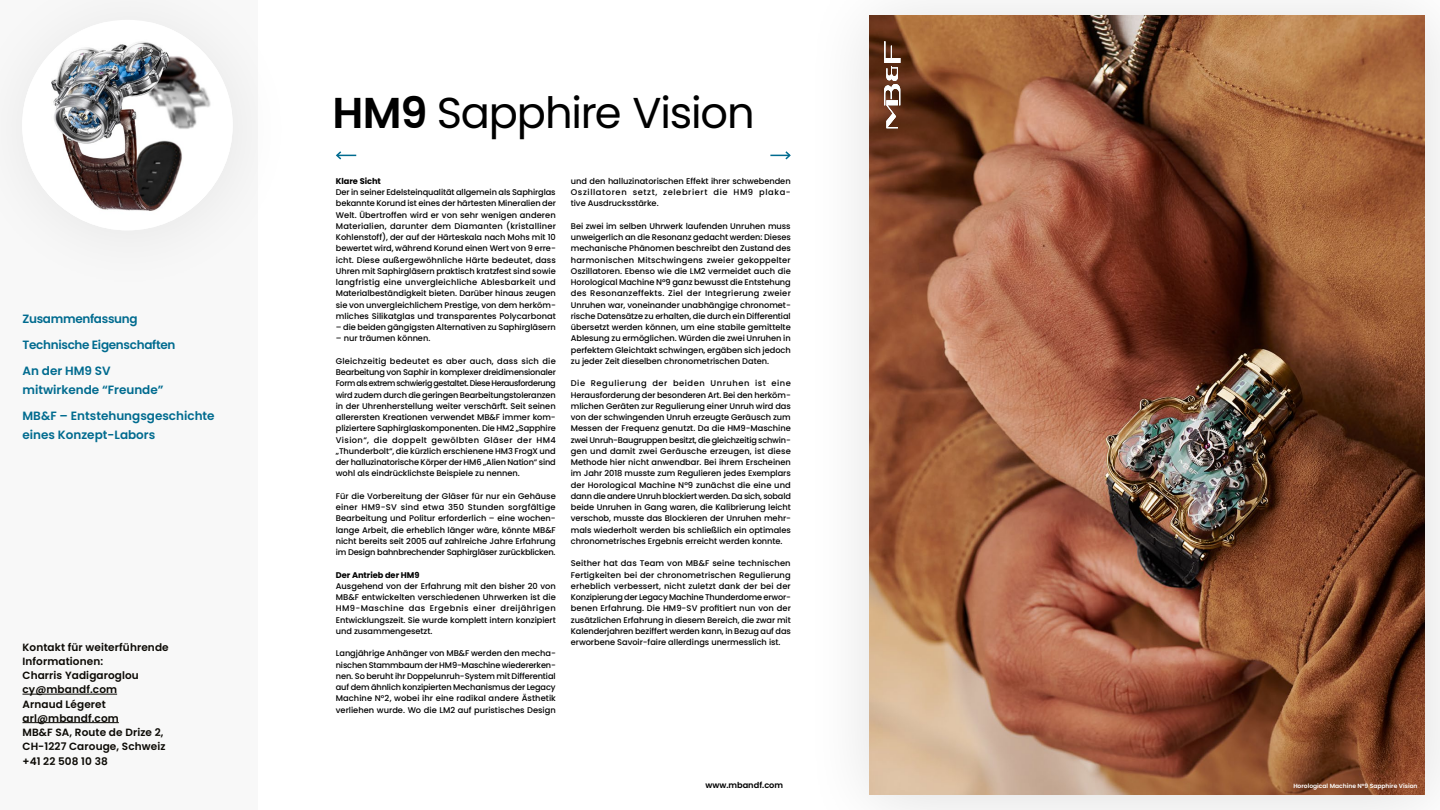
<style>
.page{position:relative;width:1440px;height:810px;background:#fff}
.page>*{position:absolute;margin:0;border:0;box-sizing:border-box;transform-origin:0 0}
.t1{font:43.2px "Poppins";letter-spacing:-.03em;color:#000}
.t2{font:600 12px/26.2px "Poppins";color:#006b8f}
.t3{font:600 12px/26.2px "Poppins";letter-spacing:-.025em;color:#006b8f}
.t4{font:600 10.5px/14.2px "Poppins";letter-spacing:.01em;color:#0b0904}
.t5{font:500 8.25px/11.2px "Poppins";letter-spacing:-.005em;color:#000;text-align:justify}
.t6{font:700 8.25px "Poppins";letter-spacing:-.005em;color:#000}
.t7{font:600 8.25px "Poppins";color:#000}
.t8{font:600 6px "Poppins";color:#fff}
.s1{font-weight:600}
</style>
<div class="page">
<div style="left:0;top:0;width:257px;height:810px;background:#f8f8f8"></div>
<div style="left:0;top:0;width:301px;height:301px;background:#f8f8f8"></div>
<img style="left:51px;top:42px;width:159px;height:169px">
<hr style="left:22px;top:694px;width:95px;height:1px;background:#0b0904">
<hr style="left:22px;top:722px;width:97px;height:1px;background:#0b0904">
<svg style="left:336px;top:151px;width:20px;height:9px"></svg>
<svg style="left:770px;top:151px;width:21px;height:9px"></svg>
<svg style="left:857px;top:5px;width:583px;height:805px;background:#97654a"></svg>
<h2 class="t3" style="left:22px;top:305px;width:154px">Zusammenfassung<br>Technische Eigenschaften<br>An der HM9 SV</h2>
<h2 class="t2" style="left:22px;top:376px;width:194px">mitwirkende “Freunde”<br>MB&amp;F – Entstehungsgeschichte</h2>
<h2 class="t2" style="left:22px;top:421px;width:134px">eines Konzept-Labors</h2>
<p class="t4" style="left:22px;top:640px;width:148px">Kontakt für weiterführende<br>Informationen:<br>Charris Yadigaroglou cy@mbandf.com<br>Arnaud Légeret arl@mbandf.com<br>MB&amp;F SA, Route de Drize 2,<br>CH-1227 Carouge, Schweiz +41 22 508 10 38</p>
<h1 class="t1" style="left:333px;top:88px;width:424px"><span class="s1">HM9</span> Sapphire Vision</h1>
<p class="t6" style="left:336px;top:176px;width:47px">Klare Sicht</p>
<p class="t5" style="left:336px;top:187px;width:222px">Der in seiner Edelsteinqualität allgemein als Saphirglas bekannte Korund ist eines der härtesten Mineralien der Welt. Übertroffen wird er von sehr wenigen anderen Materialien, darunter dem Diamanten (kristalliner Kohlenstoff), der auf der Härteskala nach Mohs mit 10 bewertet wird, während Korund einen Wert von 9 erre&shy;icht. Diese außergewöhnliche Härte bedeutet, dass Uhren mit Saphirgläsern praktisch kratzfest sind sowie langfristig eine unvergleichliche Ablesbarkeit und Materialbeständigkeit bieten. Darüber hinaus zeugen sie von unvergleichlichem Prestige, von dem herköm&shy;mliches Silikatglas und transparentes Polycarbonat</p>
<p class="t5" style="left:336px;top:322px;width:221px">– die beiden gängigsten Alternativen zu Saphirgläsern</p>
<p class="t5" style="left:336px;top:333px;width:96px">– nur träumen können.</p>
<p class="t5" style="left:336px;top:355px;width:222px">Gleichzeitig bedeutet es aber auch, dass sich die Bearbeitung von Saphir in komplexer dreidimensionaler Form als extrem schwierig gestaltet. Diese Herausforderung wird zudem durch die geringen Bearbeitungstoleranzen in der Uhrenherstellung weiter verschärft. Seit seinen allerersten Kreationen verwendet MB&amp;F immer kom&shy;pliziertere Saphirglaskomponenten. Die HM2 „Sapphire Vision“, die doppelt gewölbten Gläser der HM4 „Thunderbolt“, die kürzlich erschienene HM3 FrogX und der halluzinatorische Körper der HM6 „Alien Nation“ sind wohl als eindrücklichste Beispiele zu nennen.</p>
<p class="t5" style="left:336px;top:490px;width:222px">Für die Vorbereitung der Gläser für nur ein Gehäuse einer HM9-SV sind etwa 350 Stunden sorgfältige Bearbeitung und Politur erforderlich – eine wochen&shy;lange Arbeit, die erheblich länger wäre, könnte MB&amp;F nicht bereits seit 2005 auf zahlreiche Jahre Erfahrung im Design bahnbrechender Saphirgläser zurückblicken.</p>
<p class="t6" style="left:336px;top:570px;width:85px">Der Antrieb der HM9</p>
<p class="t5" style="left:336px;top:580px;width:222px">Ausgehend von der Erfahrung mit den bisher 20 von MB&amp;F entwickelten verschiedenen Uhrwerken ist die HM9-Maschine das Ergebnis einer dreijährigen Entwicklungszeit. Sie wurde komplett intern konzipiert und zusammengesetzt.</p>
<p class="t5" style="left:336px;top:648px;width:222px">Langjährige Anhänger von MB&amp;F werden den mecha&shy;nischen Stammbaum der HM9-Maschine wiedererken&shy;nen. So beruht ihr Doppelunruh-System mit Differential auf dem ähnlich konzipierten Mechanismus der Legacy Machine N°2, wobei ihr eine radikal andere Ästhetik verliehen wurde. Wo die LM2 auf puristisches Design</p>
<p class="t5" style="left:571px;top:175px;width:222px">und den halluzinatorischen Effekt ihrer schwebenden Oszillatoren setzt, zelebriert die HM9 plaka&shy;tive Ausdrucksstärke.</p>
<p class="t5" style="left:571px;top:220px;width:222px">Bei zwei im selben Uhrwerk laufenden Unruhen muss unweigerlich an die Resonanz gedacht werden: Dieses mechanische Phänomen beschreibt den Zustand des harmonischen Mitschwingens zweier gekoppelter Oszillatoren. Ebenso wie die LM2 vermeidet auch die Horological Machine N°9 ganz bewusst die Entstehung des Resonanzeffekts. Ziel der Integrierung zweier Unruhen war, voneinander unabhängige chronomet&shy;rische Datensätze zu erhalten, die durch ein Differential übersetzt werden können, um eine stabile gemittelte Ablesung zu ermöglichen. Würden die zwei Unruhen in perfektem Gleichtakt schwingen, ergäben sich jedoch zu jeder Zeit dieselben chronometrischen Daten.</p>
<p class="t5" style="left:571px;top:378px;width:222px">Die Regulierung der beiden Unruhen ist eine Herausforderung der besonderen Art. Bei den herköm&shy;mlichen Geräten zur Regulierung einer Unruh wird das von der schwingenden Unruh erzeugte Geräusch zum Messen der Frequenz genutzt. Da die HM9-Maschine zwei Unruh-Baugruppen besitzt, die gleichzeitig schwin&shy;gen und damit zwei Geräusche erzeugen, ist diese Methode hier nicht anwendbar. Bei ihrem Erscheinen im Jahr 2018 musste zum Regulieren jedes Exemplars der Horological Machine N°9 zunächst die eine und dann die andere Unruh blockiert werden. Da sich, sobald beide Unruhen in Gang waren, die Kalibrierung leicht verschob, musste das Blockieren der Unruhen mehr&shy;mals wiederholt werden bis schließlich ein optimales chronometrisches Ergebnis erreicht werden konnte.</p>
<p class="t5" style="left:571px;top:558px;width:222px">Seither hat das Team von MB&amp;F seine technischen Fertigkeiten bei der chronometrischen Regulierung erheblich verbessert, nicht zuletzt dank der bei der Konzipierung der Legacy Machine Thunderdome erwor&shy;benen Erfahrung. Die HM9-SV profitiert nun von der zusätzlichen Erfahrung in diesem Bereich, die zwar mit Kalenderjahren beziffert werden kann, in Bezug auf das erworbene Savoir-faire allerdings unermesslich ist.</p>
<p class="t7" style="left:705px;top:780px;width:79px">www.mbandf.com</p>
<p class="t8" style="left:1293px;top:782px;width:126px">Horological Machine N°9 Sapphire Vision</p>
</div>
